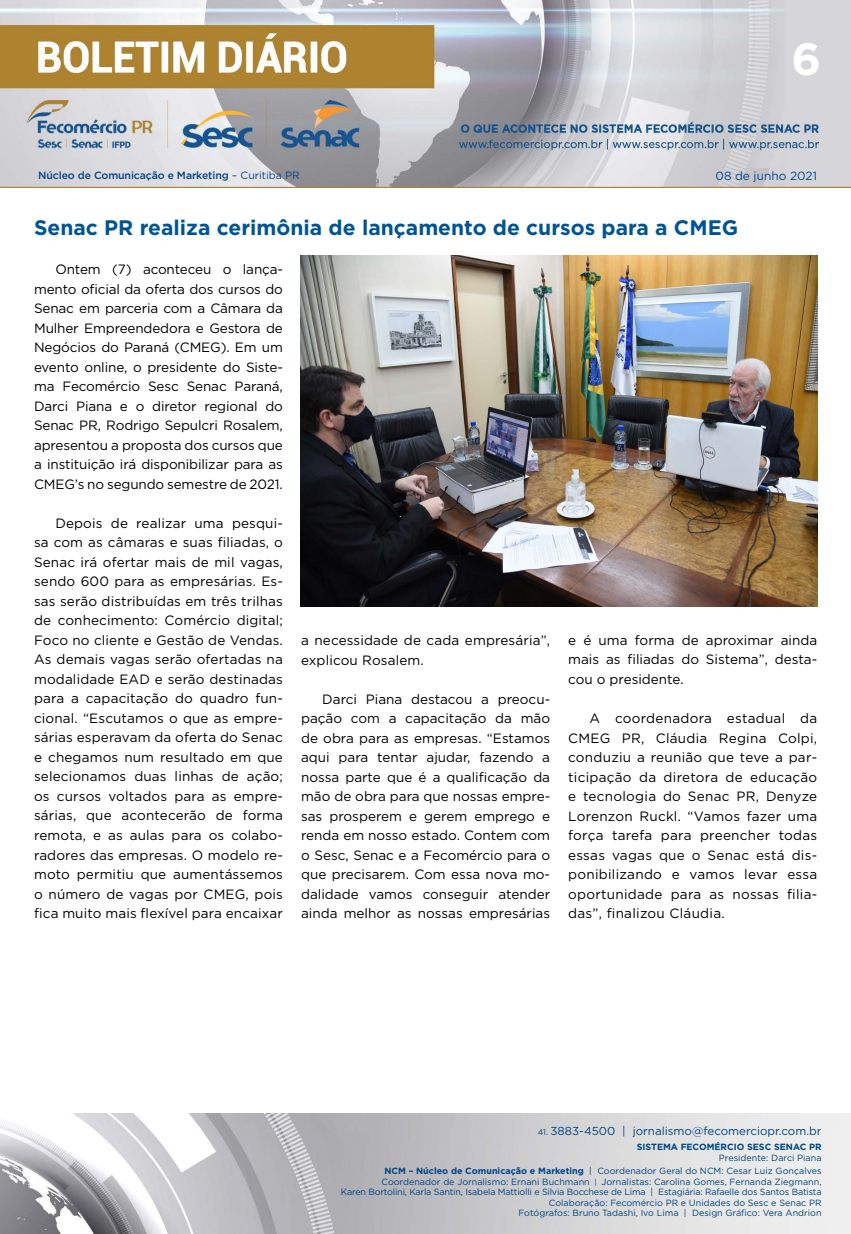
<style>
.page{position:relative;width:851px;height:1234px;background:#fff}
.page>*{position:absolute;margin:0;border:0;box-sizing:border-box;transform-origin:0 0}
.t1{font:700 45px "Gotham";color:#fff}
.t2{font:700 21px "Gotham";color:#005493}
.t3{font:13.5px/19.5px "Gotham";color:#000;text-align:justify}
.t4{font:11.85px "Gotham";color:#004a93}
.t5{font:11.55px "Gotham";color:#004587}
.t6{font:500 10.5px "Gotham";letter-spacing:-.01em;color:#004587}
.t7{font:9px/10.5px "Gotham";color:#004587;text-align:right}
.t8{font:700 9px "Gotham";color:#004587}
.s1{font-weight:400}
.s2{font-size:8.25px}
.s3{font-weight:700}
.s4{font-size:7.65px}
</style>
<div class="page">
<img style="left:0;top:0;width:850px;height:188px">
<img style="left:0;top:1113px;width:850px;height:120px">
<img style="left:300px;top:255px;width:517px;height:351px">
<h1 class="t1" style="left:791px;top:29px;width:31px">6</h1>
<p class="t6" style="left:38px;top:168px;width:263px">Núcleo de Comunicação e Marketing <span class="s1">– Curitiba PR</span></p>
<p class="t4" style="left:715px;top:168px;width:103px">08 de junho 2021</p>
<h2 class="t2" style="left:34px;top:214px;width:705px">Senac PR realiza cerimônia de lançamento de cursos para a CMEG</h2>
<p class="t3" style="left:34px;top:259px;width:250px;text-indent:21px">Ontem (7) aconteceu o lança&shy;mento oficial da oferta dos cursos do Senac em parceria com a Câmara da Mulher Empreendedora e Gestora de Negócios do Paraná (CMEG). Em um evento online, o presidente do Siste&shy;ma Fecomércio Sesc Senac Paraná, Darci Piana e o diretor regional do Senac PR, Rodrigo Sepulcri Rosalem, apresentou a proposta dos cursos que a instituição irá disponibilizar para as CMEG’s no segundo semestre de 2021.</p>
<p class="t3" style="left:34px;top:513px;width:250px;text-indent:21px">Depois de realizar uma pesqui&shy;sa com as câmaras e suas filiadas, o Senac irá ofertar mais de mil vagas, sendo 600 para as empresárias. Es&shy;sas serão distribuídas em três trilhas de conhecimento: Comércio digital; Foco no cliente e Gestão de Vendas.<br>As demais vagas serão ofertadas na modalidade EAD e serão destinadas para a capacitação do quadro fun&shy;cional. “Escutamos o que as empre&shy;sárias esperavam da oferta do Senac e chegamos num resultado em que selecionamos duas linhas de ação; os cursos voltados para as empre&shy;sárias, que acontecerão de forma remota, e as aulas para os colabo&shy;radores das empresas. O modelo re&shy;moto permitiu que aumentássemos o número de vagas por CMEG, pois fica muito mais flexível para encaixar</p>
<p class="t3" style="left:301px;top:630px;width:250px">a necessidade de cada empresária”, explicou Rosalem.</p>
<p class="t3" style="left:301px;top:688px;width:250px;text-indent:21px">Darci Piana destacou a preocu&shy;pação com a capacitação da mão de obra para as empresas. “Estamos aqui para tentar ajudar, fazendo a nossa parte que é a qualificação da mão de obra para que nossas empre&shy;sas prosperem e gerem emprego e renda em nosso estado. Contem com o Sesc, Senac e a Fecomércio para o que precisarem. Com essa nova mo&shy;dalidade vamos conseguir atender ainda melhor as nossas empresárias</p>
<p class="t3" style="left:568px;top:630px;width:250px">e é uma forma de aproximar ainda mais as filiadas do Sistema”, desta&shy;cou o presidente.</p>
<p class="t3" style="left:568px;top:708px;width:250px;text-indent:21px">A coordenadora estadual da CMEG PR, Cláudia Regina Colpi, conduziu a reunião que teve a par&shy;ticipação da diretora de educação e tecnologia do Senac PR, Denyze Lorenzon Ruckl. “Vamos fazer uma força tarefa para preencher todas essas vagas que o Senac está dis&shy;ponibilizando e vamos levar essa oportunidade para as nossas filia&shy;das”, finalizou Cláudia.</p>
<p class="t5" style="left:537px;top:1123px;width:285px"><span class="s2">41.</span> 3883-4500 | jornalismo@fecomerciopr.com.br</p>
<p class="t8" style="left:636px;top:1140px;width:186px">SISTEMA FECOMÉRCIO SESC SENAC PR</p>
<p class="t7" style="left:384px;top:1150px;width:438px;line-height:13.5px">Presidente: Darci Piana<br><span class="s3">NCM – Núcleo de Comunicação e Marketing</span> | Coordenador Geral do NCM: Cesar Luiz Gonçalves</p>
<p class="t7" style="left:341px;top:1175px;width:482px">Coordenador de Jornalismo: Ernani Buchmann <span class="s4">|</span> Jornalistas: Carolina Gomes, Fernanda Ziegmann,<br>Karen Bortolini, Karla Santin, Isabela Mattiolli e Silvia Bocchese de Lima | Estagiária: Rafaelle dos Santos Batista Colaboração: Fecomércio PR e Unidades do Sesc e Senac PR<br>Fotógrafos: Bruno Tadashi, Ivo Lima | Design Gráfico: Vera Andrion</p>
</div>
